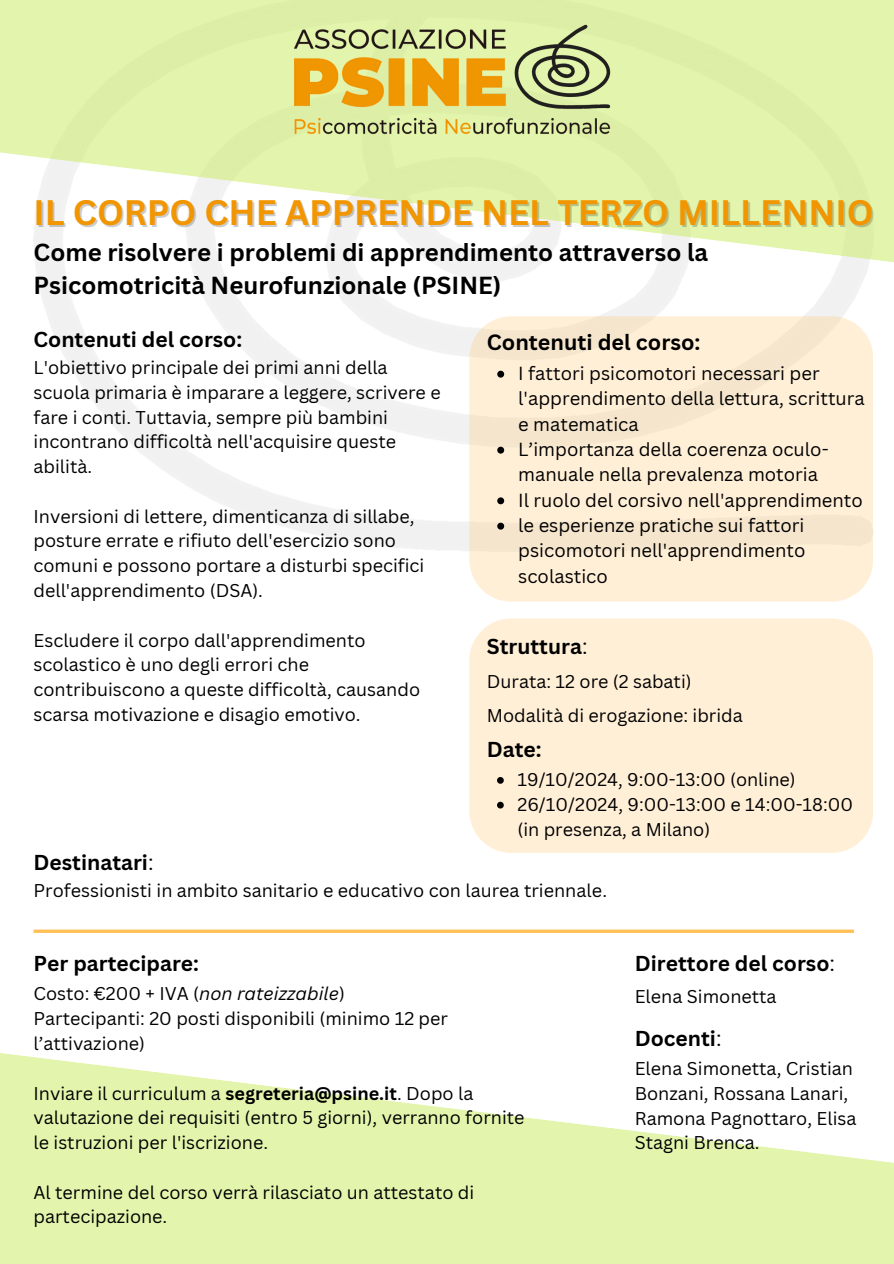
<style>
.page{position:relative;width:894px;height:1264px;background:#fff}
.page>*{position:absolute;margin:0;border:0;box-sizing:border-box;transform-origin:0 0}
.t1{font:700 34.5px "Canva Sans";color:#f19601}
.t2{font:700 24px/32.7px "Canva Sans";color:#000}
.t3{font:700 21.45px "Canva Sans";color:#000}
.t4{font:700 21px "Canva Sans";color:#000}
.t5{font:18.45px/25.3px "Canva Sans";color:#000}
.t6{font:18px/24.8px "Canva Sans";color:#000}
.s1{font-weight:400}
.s2{font-style:italic}
.s3{font-weight:700}
</style>
<div class="page">
<svg style="left:0;top:0;width:893px;height:282px;fill:#e3f5ac"></svg>
<hr style="left:33px;top:929px;width:820px;height:3px;background:#ffc058">
<svg style="left:0;top:1053px;width:893px;height:210px;fill:#e3f5ac"></svg>
<img style="left:282px;top:17px;width:342px;height:126px">
<div style="left:469px;top:618px;width:404px;height:235px;background:#ffefd7"></div>
<svg style="left:497px;top:777px;width:6px;height:6px"></svg>
<svg style="left:497px;top:801px;width:6px;height:7px"></svg>
<svg style="left:469px;top:316px;width:403px;height:285px;background:#fcecd4"></svg>
<svg style="left:497px;top:371px;width:7px;height:6px"></svg>
<svg style="left:497px;top:446px;width:7px;height:7px"></svg>
<svg style="left:497px;top:497px;width:7px;height:7px"></svg>
<svg style="left:497px;top:522px;width:7px;height:7px"></svg>
<h1 class="t1" style="left:33px;top:188px;width:841px">IL CORPO CHE APPRENDE NEL TERZO MILLENNIO</h1>
<h2 class="t2" style="left:33px;top:235px;width:676px">Come risolvere i problemi di apprendimento attraverso la<br>Psicomotricità Neurofunzionale (PSINE)</h2>
<p class="t4" style="left:33px;top:325px;width:210px">Contenuti del corso:</p>
<p class="t6" style="left:33px;top:355px;width:408px">L'obiettivo principale dei primi anni della scuola primaria è imparare a leggere, scrivere e fare i conti. Tuttavia, sempre più bambini incontrano difficoltà nell'acquisire queste abilità.</p>
<p class="t6" style="left:33px;top:503px;width:392px">Inversioni di lettere, dimenticanza di sillabe, posture errate e rifiuto dell'esercizio sono comuni e possono portare a disturbi specifici dell'apprendimento (DSA).</p>
<p class="t6" style="left:33px;top:627px;width:388px">Escludere il corpo dall'apprendimento scolastico è uno degli errori che contribuiscono a queste difficoltà, causando scarsa motivazione e disagio emotivo.</p>
<p class="t3" style="left:486px;top:327px;width:215px">Contenuti del corso:</p>
<p class="t5" style="left:518px;top:360px;width:348px">I fattori psicomotori necessari per l'apprendimento della lettura, scrittura e matematica<br>L’importanza della coerenza oculo&shy;manuale nella prevalenza motoria<br>Il ruolo del corsivo nell'apprendimento le esperienze pratiche sui fattori psicomotori nell'apprendimento scolastico</p>
<p class="t4" style="left:486px;top:632px;width:102px">Struttura<span class="s1">:</span></p>
<p class="t6" style="left:486px;top:664px;width:257px;line-height:33.8px">Durata: 12 ore (2 sabati)<br>Modalità di erogazione: ibrida</p>
<p class="t4" style="left:486px;top:734px;width:56px">Date:</p>
<p class="t6" style="left:517px;top:766px;width:337px">19/10/2024, 9:00-13:00 (online)<br>26/10/2024, 9:00-13:00 e 14:00-18:00 (in presenza, a Milano)</p>
<p class="t4" style="left:33px;top:847px;width:121px">Destinatari<span class="s1">:</span></p>
<p class="t6" style="left:33px;top:877px;width:575px">Professionisti in ambito sanitario e educativo con laurea triennale.</p>
<p class="t4" style="left:33px;top:948px;width:167px">Per partecipare:</p>
<p class="t6" style="left:33px;top:981px;width:416px">Costo: €200 + IVA (<span class="s2">non rateizzabile</span>)<br>Partecipanti: 20 posti disponibili (minimo 12 per l’attivazione)</p>
<p class="t6" style="left:33px;top:1080px;width:492px">Inviare il curriculum a <span class="s3">segreteria@psine.it</span>. Dopo la valutazione dei requisiti (entro 5 giorni), verranno fornite le istruzioni per l'iscrizione.</p>
<p class="t6" style="left:33px;top:1179px;width:442px">Al termine del corso verrà rilasciato un attestato di partecipazione.</p>
<p class="t4" style="left:634px;top:948px;width:202px">Direttore del corso<span class="s1">:</span></p>
<p class="t6" style="left:634px;top:983px;width:143px">Elena Simonetta</p>
<p class="t4" style="left:634px;top:1023px;width:88px">Docenti<span class="s1">:</span></p>
<p class="t6" style="left:634px;top:1055px;width:223px">Elena Simonetta, Cristian<br>Bonzani, Rossana Lanari,<br>Ramona Pagnottaro, Elisa<br>Stagni Brenca.</p>
</div>
